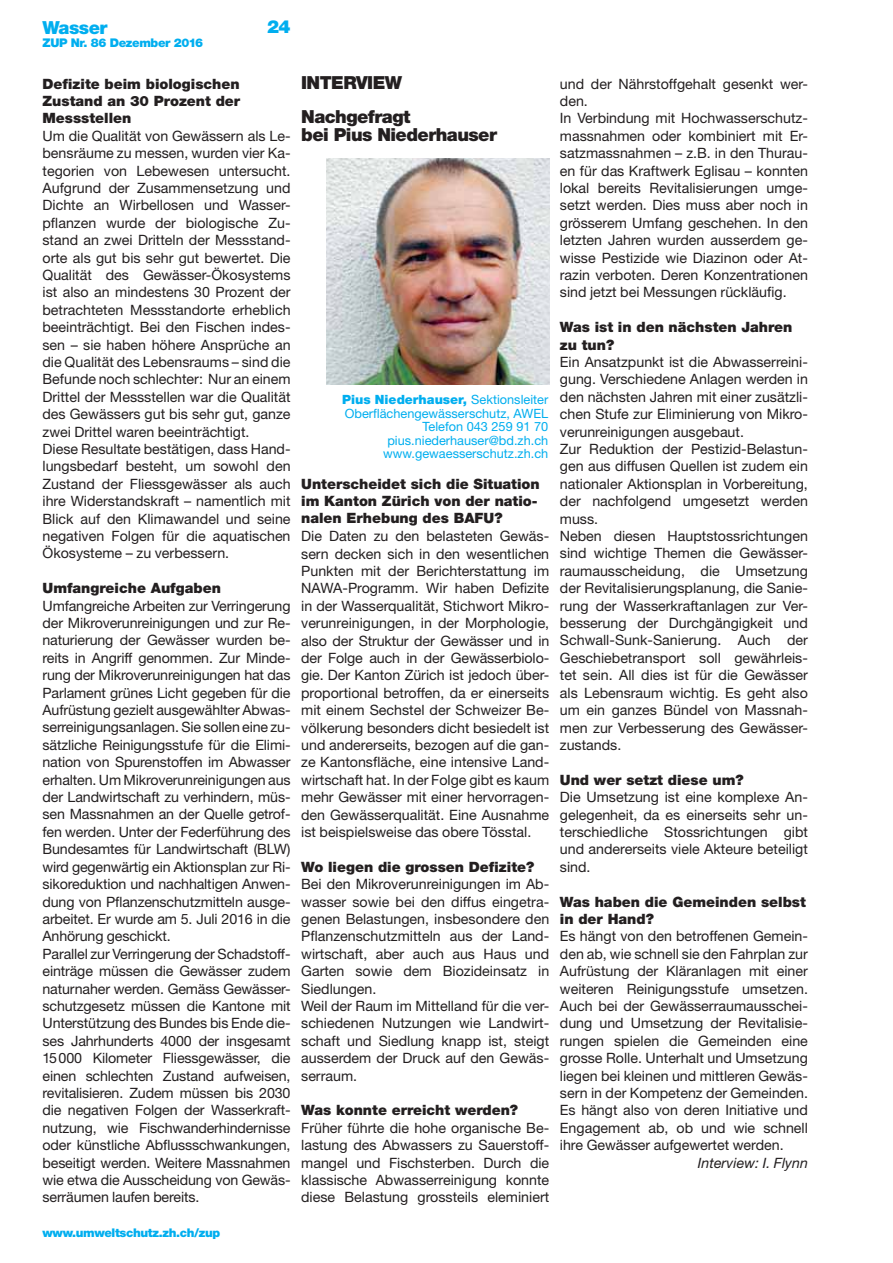
<style>
.page{position:relative;width:893px;height:1263px;background:#fff}
.page>*{position:absolute;margin:0;border:0;box-sizing:border-box;transform-origin:0 0}
.t1{font:900 18px/17.2px "Helvetica Neue LT Std";letter-spacing:-.03em;color:#231f20}
.t2{font:900 18px "Helvetica Neue LT Std";letter-spacing:-.03em;color:#00aeef}
.t3{font:14.25px/17.4px "Helvetica Neue LT Std";color:#231f20}
.t4{font:900 14.25px/17.2px "Helvetica Neue LT Std";color:#231f20}
.t5{font:italic 14.25px "Helvetica Neue LT Std";color:#231f20}
.t6{font:12.75px/13.5px "Helvetica Neue LT Std";color:#00aeef;text-align:right}
.t7{font:900 12px "Helvetica Neue LT Std";letter-spacing:-.03em;color:#00aeef}
.s1{font-weight:900}
</style>
<div class="page">
<img style="left:326px;top:158px;width:223px;height:226px">
<p class="t2" style="left:43px;top:21px;width:66px">Wasser</p>
<p class="t2" style="left:267px;top:16px;width:25px">24</p>
<p class="t7" style="left:43px;top:38px;width:162px">ZUP Nr. 86 Dezember 2016</p>
<p class="t4" style="left:43px;top:76px;width:199px;text-align:justify">Defizite beim biologischen Zustand an 30 Prozent der Messstellen</p>
<p class="t3" style="left:43px;top:129px;width:250px">Um die Qualität von Gewässern als Le&shy;bensräume zu messen, wurden vier Ka&shy;tegorien von Lebewesen untersucht.<br>Aufgrund der Zusammensetzung und Dichte an Wirbellosen und Wasser&shy;pflanzen wurde der biologische Zu&shy;stand an zwei Dritteln der Messstand&shy;orte als gut bis sehr gut bewertet. Die Qualität des Gewässer-Ökosystems ist also an mindestens 30 Prozent der betrachteten Messstandorte erheblich beeinträchtigt. Bei den Fischen indes&shy;sen – sie haben höhere Ansprüche an die Qualität des Lebensraums – sind die Befunde noch schlechter: Nur an einem Drittel der Messstellen war die Qualität des Gewässers gut bis sehr gut, ganze zwei Drittel waren beeinträchtigt.<br>Diese Resultate bestätigen, dass Hand&shy;lungsbedarf besteht, um sowohl den Zustand der Fliessgewässer als auch ihre Widerstandskraft – namentlich mit Blick auf den Klimawandel und seine negativen Folgen für die aquatischen Ökosysteme – zu verbessern.</p>
<p class="t4" style="left:43px;top:581px;width:180px">Umfangreiche Aufgaben</p>
<p class="t3" style="left:43px;top:599px;width:250px">Umfangreiche Arbeiten zur Verringerung der Mikroverunreinigungen und zur Re&shy;naturierung der Gewässer wurden be&shy;reits in Angriff genommen. Zur Minde&shy;rung der Mikroverunreinigungen hat das Parlament grünes Licht gegeben für die Aufrüstung gezielt ausgewählter Abwas&shy;serreinigungsanlagen. Sie sollen eine zu&shy;sätzliche Reinigungsstufe für die Elimi&shy;nation von Spurenstoffen im Abwasser erhalten. Um Mikroverunreinigungen aus der Landwirtschaft zu verhindern, müs&shy;sen Massnahmen an der Quelle getrof&shy;fen werden. Unter der Federführung des Bundesamtes für Landwirtschaft (BLW) wird gegenwärtig ein Aktionsplan zur Ri&shy;sikoreduktion und nachhaltigen Anwen&shy;dung von Pflanzenschutzmitteln ausge&shy;arbeitet. Er wurde am 5. Juli 2016 in die Anhörung geschickt.<br>Parallel zur Verringerung der Schadstoff&shy;einträge müssen die Gewässer zudem naturnaher werden. Gemäss Gewässer&shy;schutzgesetz müssen die Kantone mit Unterstützung des Bundes bis Ende die&shy;ses Jahrhunderts 4000 der insgesamt 15 000 Kilometer Fliessgewässer, die einen schlechten Zustand aufweisen, revitalisieren. Zudem müssen bis 2030 die negativen Folgen der Wasserkraft&shy;nutzung, wie Fisch wanderhindernisse oder künstliche Abflussschwankungen, beseitigt werden. Weitere Massnahmen wie etwa die Ausscheidung von Gewäs&shy;serräumen laufen bereits.</p>
<p class="t7" style="left:43px;top:1229px;width:179px">www.umweltschutz.zh.ch/zup</p>
<p class="t1" style="left:301px;top:76px;width:103px">INTERVIEW</p>
<p class="t1" style="left:301px;top:110px;width:197px">Nachgefragt<br>bei Pius Niederhauser</p>
<p class="t6" style="left:342px;top:394px;width:208px"><span class="s1">Pius Niederhauser,</span> Sektionsleiter<br>Oberflächengewässerschutz, AWEL<br>Telefon 043 259 91 70 pius.niederhauser@bd.zh.ch www.gewaesserschutz.zh.ch</p>
<p class="t4" style="left:301px;top:477px;width:240px">Unterscheidet sich die Situation im Kanton Zürich von der natio&shy;nalen Erhebung des BAFU?</p>
<p class="t3" style="left:301px;top:529px;width:250px;text-align:justify">Die Daten zu den belasteten Gewäs&shy;sern decken sich in den wesentlichen Punkten mit der Berichterstattung im NAWA-Programm. Wir haben Defizite in der Wasserqualität, Stichwort Mikro&shy;verunreinigungen, in der Morphologie, also der Struktur der Gewässer und in der Folge auch in der Gewässerbiolo&shy;gie. Der Kanton Zürich ist jedoch über&shy;proportional betroffen, da er einerseits mit einem Sechstel der Schweizer Be&shy;völkerung besonders dicht besiedelt ist und andererseits, bezogen auf die gan&shy;ze Kantonsfläche, eine intensive Land&shy;wirtschaft hat. In der Folge gibt es kaum mehr Gewässer mit einer hervorragen&shy;den Gewässerqualität. Eine Ausnahme ist beispielsweise das obere Tösstal.</p>
<p class="t4" style="left:301px;top:859px;width:235px">Wo liegen die grossen Defizite?</p>
<p class="t3" style="left:301px;top:877px;width:250px">Bei den Mikroverunreinigungen im Ab&shy;wasser sowie bei den diffus eingetra&shy;genen Belastungen, insbesondere den<br>Pflanzenschutzmitteln aus der Land&shy;wirtschaft, aber auch aus Haus und<br>Garten sowie dem Biozideinsatz in<br>Siedlungen.<br>Weil der Raum im Mittelland für die ver&shy;schiedenen Nutzungen wie Landwirt&shy;schaft und Siedlung knapp ist, steigt ausserdem der Druck auf den Gewäs&shy;serraum.</p>
<p class="t4" style="left:301px;top:1103px;width:218px">Was konnte erreicht werden?</p>
<p class="t3" style="left:301px;top:1121px;width:250px;text-align:justify">Früher führte die hohe organische Be&shy;lastung des Abwassers zu Sauerstoff&shy;mangel und Fischsterben. Durch die klassische Abwasserreinigung konnte diese Belastung grossteils eleminiert</p>
<p class="t3" style="left:560px;top:77px;width:250px">und der Nährstoffgehalt gesenkt wer&shy;den.<br>In Verbindung mit Hochwasserschutz&shy;massnahmen oder kombiniert mit Er&shy;satzmassnahmen – z.B. in den Thurau&shy;en für das Kraftwerk Eglisau – konnten lokal bereits Revitalisierungen umge&shy;setzt werden. Dies muss aber noch in grösserem Umfang geschehen. In den letzten Jahren wurden ausserdem ge&shy;wisse Pestizide wie Diazinon oder At&shy;razin verboten. Deren Konzentrationen sind jetzt bei Messungen rückläufig.</p>
<p class="t4" style="left:560px;top:320px;width:234px">Was ist in den nächsten Jahren zu tun?</p>
<p class="t3" style="left:560px;top:355px;width:250px">Ein Ansatzpunkt ist die Abwasserreini&shy;gung. Verschiedene Anlagen werden in den nächsten Jahren mit einer zusätzli&shy;chen Stufe zur Eliminierung von Mikro&shy;verunreinigungen ausgebaut.<br>Zur Reduktion der Pestizid-Belastun&shy;gen aus diffusen Quellen ist zudem ein nationaler Aktionsplan in Vorbereitung, der nachfolgend umgesetzt werden muss.<br>Neben diesen Hauptstossrichtungen sind wichtige Themen die Gewässer&shy;raumausscheidung, die Umsetzung der Revitalisierungsplanung, die Sanie&shy;rung der Wasserkraftanlagen zur Ver&shy;besserung der Durchgängigkeit und Schwall-Sunk-Sanierung. Auch der Geschiebetransport soll gewährleis&shy;tet sein. All dies ist für die Gewässer als Lebensraum wichtig. Es geht also um ein ganzes Bündel von Massnah&shy;men zur Verbesserung des Gewässer&shy;zustands.</p>
<p class="t4" style="left:560px;top:772px;width:185px">Und wer setzt diese um?</p>
<p class="t3" style="left:560px;top:790px;width:250px;text-align:justify">Die Umsetzung ist eine komplexe An&shy;gelegenheit, da es einerseits sehr un&shy;terschiedliche Stossrichtungen gibt und andererseits viele Akteure beteiligt sind.</p>
<p class="t4" style="left:560px;top:894px;width:247px">Was haben die Gemeinden selbst in der Hand?</p>
<p class="t3" style="left:560px;top:929px;width:250px;text-align:justify">Es hängt von den betroffenen Gemein&shy;den ab, wie schnell sie den Fahrplan zur Aufrüstung der Kläranlagen mit einer weiteren Reinigungsstufe umsetzen.<br>Auch bei der Gewässerraumausschei&shy;dung und Umsetzung der Revitalisie&shy;rungen spielen die Gemeinden eine grosse Rolle. Unterhalt und Umsetzung liegen bei kleinen und mittleren Gewäs&shy;sern in der Kompetenz der Gemeinden.<br>Es hängt also von deren Initiative und Engagement ab, ob und wie schnell ihre Gewässer aufgewertet werden.</p>
<p class="t5" style="left:698px;top:1154px;width:112px">Interview: I. Flynn</p>
</div>
